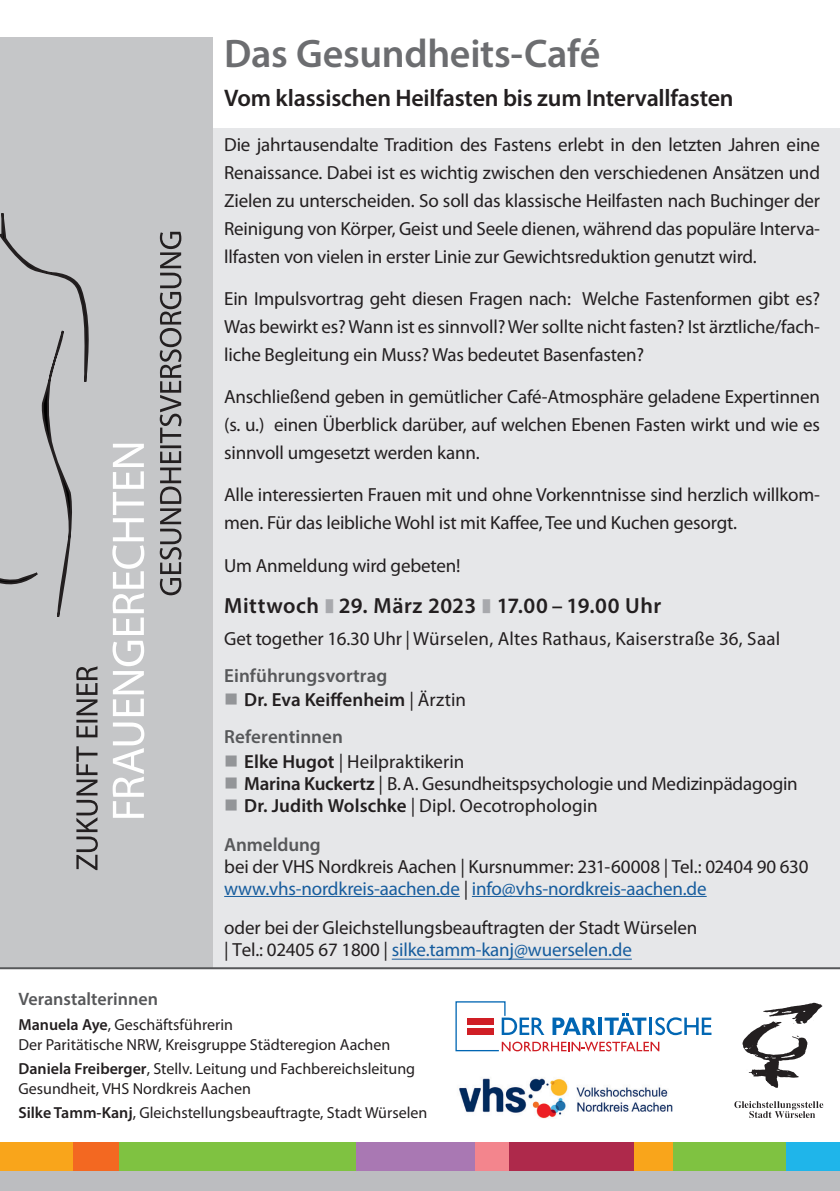
<style>
.page{position:relative;width:840px;height:1191px;background:#fff}
.page>*{position:absolute;margin:0;border:0;box-sizing:border-box;transform-origin:0 0}
._01_HL_erste{font:600 40px "Myriad Pro";letter-spacing:-.01em;color:#6c6d70}
._01_HL_unter{font:600 24px "Myriad Pro";letter-spacing:-.01em;color:#231f20}
.t1{font:600 22px "Myriad Pro";letter-spacing:.02em;color:#231f20}
._02_Fließtext_regula{font:19px/28px "Myriad Pro";letter-spacing:-.01em;color:#231f20;text-align:justify}
._01_Mitwirkende{font:19px "Myriad Pro";letter-spacing:.005em;color:#231f20}
._02_Fließtext_regula-2{font:19px "Myriad Pro";letter-spacing:.01em;color:#231f20}
._01_Mitwirkende_Tite{font:19px "Myriad Pro";letter-spacing:-.015em;color:#231f20}
._02_Fließtext_regula-3{font:19px "Myriad Pro";letter-spacing:-.01em;color:#175d9e}
._02_FT-ueber{font:600 19px "Myriad Pro";letter-spacing:.005em;color:#57585a}
._01_Mitwirkende-2{font:600 19px "Myriad Pro";letter-spacing:.005em;color:#231f20}
._02_Fließtext_regula-4{font:600 19px "Myriad Pro";letter-spacing:-.005em;color:#57585a}
.t2{font:600 18px "Myriad Pro";color:#57585a}
.t3{font:16px/19.2px "Myriad Pro";color:#231f20}
.s1{color:#a8a9ad}
.s2{color:#939598}
.s3{font-weight:400}
.s4{font-weight:600}
.s5{color:#231f20}
.s6{color:#175d9e}
</style>
<div class="page">
<div style="left:0;top:1159px;width:839px;height:32px;background:#bcbdc0"></div>
<div style="left:0;top:1142px;width:73px;height:29px;background:#f9a51b"></div>
<div style="left:73px;top:1142px;width:46px;height:29px;background:#f36821"></div>
<div style="left:119px;top:1142px;width:237px;height:29px;background:#7fc241"></div>
<div style="left:672px;top:1142px;width:113px;height:29px;background:#7fc241"></div>
<div style="left:633px;top:1142px;width:39px;height:29px;background:#f9a51b"></div>
<div style="left:356px;top:1142px;width:119px;height:29px;background:#a978b3"></div>
<div style="left:475px;top:1142px;width:33px;height:29px;background:#f3858d"></div>
<div style="left:508px;top:1142px;width:125px;height:29px;background:#ae294b"></div>
<div style="left:785px;top:1142px;width:54px;height:29px;background:#1fb5ea"></div>
<div style="left:211px;top:128px;width:628px;height:839px;background:#e6e7e9"></div>
<hr style="left:224px;top:896px;width:235px;height:1px;background:#175d9e">
<hr style="left:471px;top:896px;width:235px;height:1px;background:#175d9e">
<div style="left:0;top:38px;width:213px;height:929px;background:#c5c6c8"></div>
<svg style="left:0;top:213px;width:89px;height:404px"></svg>
<svg style="left:76px;top:666px;width:22px;height:204px"></svg>
<svg style="left:160px;top:232px;width:21px;height:363px"></svg>
<svg style="left:112px;top:444px;width:32px;height:374px"></svg>
<svg style="left:455px;top:1001px;width:256px;height:50px"></svg>
<img style="left:734px;top:1002px;width:90px;height:116px">
<img style="left:459px;top:1078px;width:214px;height:40px">
<hr style="left:0;top:967px;width:839px;height:2px;background:#57585a">
<hr style="left:391px;top:958px;width:240px;height:1px;background:#175d9e">
<h1 class="_01_HL_erste" style="left:224px;top:28px;width:377px">Das Gesundheits-Café</h1>
<p class="_01_HL_unter" style="left:224px;top:83px;width:510px">Vom klassischen Heilfasten bis zum Intervallfasten</p>
<p class="_02_Fließtext_regula" style="left:224px;top:131px;width:597px">Die jahrtausendalte Tradition des Fastens erlebt in den letzten Jahren eine Renaissance. Dabei ist es wichtig zwischen den verschiedenen Ansätzen und Zielen zu unterscheiden. So soll das klassische Heilfasten nach Buchinger der Reinigung von Körper, Geist und Seele dienen, während das populäre Interva&shy;llfasten von vielen in erster Linie zur Gewichtsreduktion genutzt wird.</p>
<p class="_02_Fließtext_regula" style="left:224px;top:285px;width:597px">Ein Impulsvortrag geht diesen Fragen nach: Welche Fastenformen gibt es?<br>Was bewirkt es? Wann ist es sinnvoll? Wer sollte nicht fasten? Ist ärztliche/fach&shy;liche Begleitung ein Muss? Was bedeutet Basenfasten?</p>
<p class="_02_Fließtext_regula" style="left:224px;top:383px;width:597px">Anschließend geben in gemütlicher Café-Atmosphäre geladene Expertinnen (s. u.) einen Überblick darüber, auf welchen Ebenen Fasten wirkt und wie es sinnvoll umgesetzt werden kann.</p>
<p class="_02_Fließtext_regula" style="left:224px;top:481px;width:597px">Alle interessierten Frauen mit und ohne Vorkenntnisse sind herzlich willkom&shy;men. Für das leibliche Wohl ist mit Kaffee, Tee und Kuchen gesorgt.</p>
<p class="_02_Fließtext_regula" style="left:224px;top:551px;width:238px">Um Anmeldung wird gebeten!</p>
<p class="t1" style="left:224px;top:592px;width:438px">Mittwoch <span class="s1">■</span> 29. März 2023 <span class="s1">■</span> 17.00 – 19.00 Uhr</p>
<p class="_02_Fließtext_regula-2" style="left:224px;top:627px;width:557px">Get together 16.30 Uhr | Würselen, Altes Rathaus, Kaiserstraße 36, Saal</p>
<p class="_02_FT-ueber" style="left:224px;top:664px;width:165px">Einführungsvortrag</p>
<p class="_01_Mitwirkende-2" style="left:224px;top:688px;width:243px"><span class="s2">■</span> Dr. Eva Keiffenheim <span class="s3">| Ärztin</span></p>
<p class="_02_FT-ueber" style="left:224px;top:725px;width:120px">Referentinnen</p>
<p class="_01_Mitwirkende" style="left:224px;top:749px;width:242px"><span class="s2">■</span> <span class="s4">Elke Hugot</span> | Heilpraktikerin</p>
<p class="_01_Mitwirkende_Tite" style="left:224px;top:771px;width:575px"><span class="s2">■</span> <span class="s4">Marina Kuckertz</span> | B.A. Gesundheitspsychologie und Medizinpädagogin</p>
<p class="_01_Mitwirkende" style="left:224px;top:793px;width:375px"><span class="s2">■</span> <span class="s4">Dr. Judith Wolschke</span> | Dipl. Oecotrophologin</p>
<p class="_02_Fließtext_regula-4" style="left:224px;top:832px;width:98px">Anmeldung</p>
<p class="_02_Fließtext_regula" style="left:224px;top:852px;width:585px">bei der VHS Nordkreis Aachen | Kursnummer: 231-60008 | Tel.: 02404 90 630</p>
<p class="_02_Fließtext_regula-3" style="left:224px;top:876px;width:483px">www.vhs-nordkreis-aachen.de <span class="s5">|</span> info@vhs-nordkreis-aachen.de</p>
<p class="_02_Fließtext_regula" style="left:224px;top:916px;width:474px;line-height:22px">oder bei der Gleichstellungsbeauftragten der Stadt Würselen | Tel.: 02405 67 1800 | <span class="s6">silke.tamm-kanj@wuerselen.de</span></p>
<p class="t2" style="left:18px;top:988px;width:141px">Veranstalterinnen</p>
<p class="t3" style="left:18px;top:1015px;width:216px"><span class="s4">Manuela Aye</span>, Geschäftsführerin</p>
<p class="t3" style="left:18px;top:1034px;width:373px">Der Paritätische NRW, Kreisgruppe Städteregion Aachen</p>
<p class="t3" style="left:18px;top:1059px;width:398px"><span class="s4">Daniela Freiberger</span>, Stellv. Leitung und Fachbereichsleitung<br>Gesundheit, VHS Nordkreis Aachen</p>
<p class="t3" style="left:18px;top:1103px;width:410px"><span class="s4">Silke Tamm-Kanj</span>, Gleichstellungsbeauftragte, Stadt Würselen</p>
</div>
